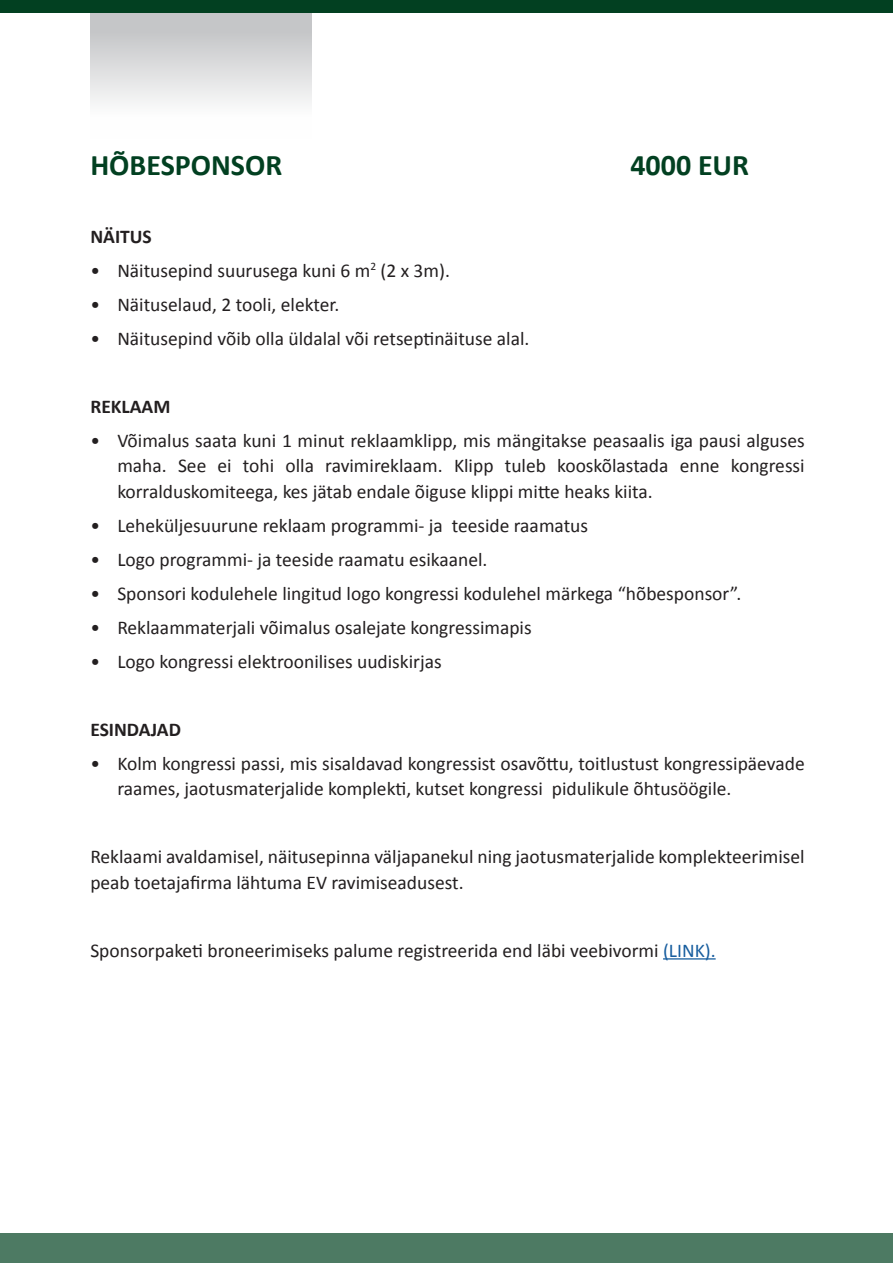
<style>
.page{position:relative;width:893px;height:1263px;background:#fff}
.page>*{position:absolute;margin:0;border:0;box-sizing:border-box;transform-origin:0 0}
.t1{font:700 30px "Calibri";color:#024021}
.t2{font:19.5px/25.5px "Calibri";color:#231f20}
.t3{font:700 19.5px "Calibri";color:#231f20}
.s1{color:#175d9e}
</style>
<div class="page">
<div style="left:90px;top:13px;width:221px;height:125px;background:linear-gradient(to bottom,#bebfc1,#fff)"></div>
<hr style="left:663px;top:958px;width:53px;height:1px;background:#175d9e">
<div style="left:0;top:0;width:893px;height:13px;background:#024021"></div>
<div style="left:0;top:1233px;width:893px;height:30px;background:#4d7a63"></div>
<h1 class="t1" style="left:90px;top:143px;width:193px">HÕBESPONSOR</h1>
<h1 class="t1" style="left:630px;top:143px;width:120px">4000 EUR</h1>
<p class="t3" style="left:90px;top:222px;width:63px">NÄITUS</p>
<p class="t2" style="left:90px;top:257px;width:361px">• Näitusepind suurusega kuni 6 m<sup>2</sup> (2 x 3m).</p>
<p class="t2" style="left:90px;top:291px;width:250px">• Näituselaud, 2 tooli, elekter.</p>
<p class="t2" style="left:90px;top:325px;width:441px">• Näitusepind võib olla üldalal või retseptinäituse alal.</p>
<p class="t3" style="left:90px;top:392px;width:82px">REKLAAM</p>
<p class="t2" style="left:117px;top:427px;width:689px;text-align:justify;text-indent:-27px">• Võimalus saata kuni 1 minut reklaamklipp, mis mängitakse peasaalis iga pausi alguses maha. See ei tohi olla ravimireklaam. Klipp tuleb kooskõlastada enne kongressi korralduskomiteega, kes jätab endale õiguse klippi mitte heaks kiita.</p>
<p class="t2" style="left:90px;top:512px;width:499px">• Leheküljesuurune reklaam programmi- ja teeside raamatus</p>
<p class="t2" style="left:90px;top:546px;width:399px">• Logo programmi- ja teeside raamatu esikaanel.</p>
<p class="t2" style="left:90px;top:580px;width:653px">• Sponsori kodulehele lingitud logo kongressi kodulehel märkega “hõbesponsor”.</p>
<p class="t2" style="left:90px;top:614px;width:443px">• Reklaammaterjali võimalus osalejate kongressimapis</p>
<p class="t2" style="left:90px;top:648px;width:353px">• Logo kongressi elektroonilises uudiskirjas</p>
<p class="t3" style="left:90px;top:715px;width:92px">ESINDAJAD</p>
<p class="t2" style="left:117px;top:750px;width:689px;text-indent:-27px">• Kolm kongressi passi, mis sisaldavad kongressist osavõttu, toitlustust kongressipäevade raames, jaotusmaterjalide komplekti, kutset kongressi pidulikule õhtusöögile.</p>
<p class="t2" style="left:90px;top:844px;width:716px">Reklaami avaldamisel, näitusepinna väljapanekul ning jaotusmaterjalide komplekteerimisel peab toetajafirma lähtuma EV ravimiseadusest.</p>
<p class="t2" style="left:90px;top:938px;width:627px">Sponsorpaketi broneerimiseks palume registreerida end läbi veebivormi <span class="s1">(LINK).</span></p>
</div>
